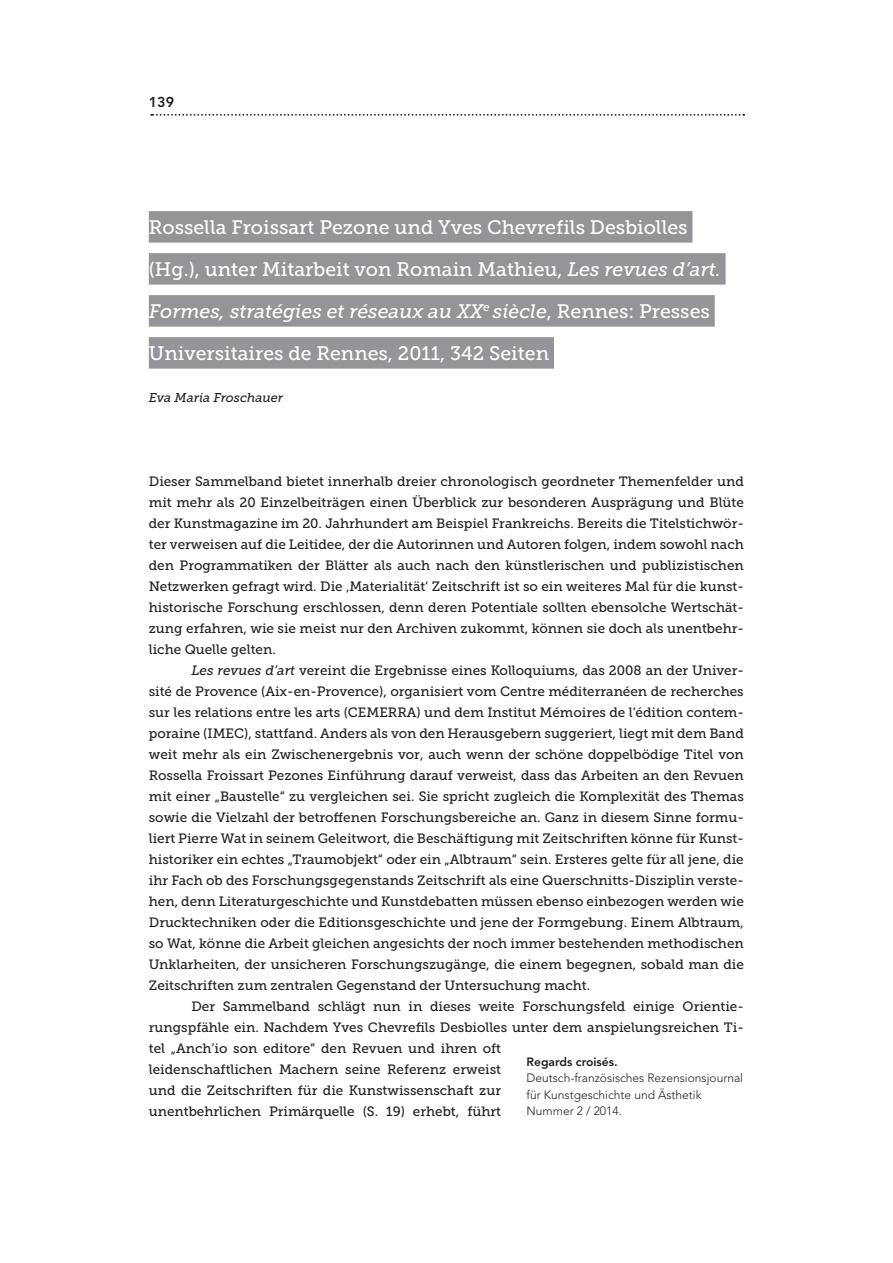
<style>
.page{position:relative;width:893px;height:1263px;background:#fff}
.page>*{position:absolute;margin:0;border:0;box-sizing:border-box;transform-origin:0 0}
.t1{font:19.5px/42px "Museo Slab 500";color:#fff}
.t2{font:800 14.25px "Avenir";color:#231f20}
.t3{font:13.5px/21px "Museo Slab 500";color:#231f20;text-align:justify}
.t4{font:italic 12.75px "Museo Slab 500";color:#231f20}
.t5{font:300 12px/16.5px "Avenir";color:#231f20}
.t6{font:800 12px "Avenir";color:#231f20}
.t7{font:italic 11.7px "Museo Slab 500";color:#fff}
.s1{font-style:italic}
</style>
<div class="page">
<svg style="left:151px;top:114px;width:593px;height:2px"></svg>
<div style="left:149px;top:211px;width:543px;height:32px;background:#939598"></div>
<div style="left:149px;top:253px;width:577px;height:32px;background:#939598"></div>
<div style="left:149px;top:295px;width:566px;height:32px;background:#939598"></div>
<div style="left:149px;top:337px;width:405px;height:32px;background:#939598"></div>
<p class="t2" style="left:149px;top:93px;width:27px">139</p>
<h1 class="t1" style="left:149px;top:206px;width:573px">Rossella Froissart Pezone und Yves Chevrefils Desbiolles (Hg.), unter Mitarbeit von Romain Mathieu, <span class="s1">Les revues d’art.<br>Formes, stratégies et réseaux au XX siècle</span>, Rennes: Presses Universitaires de Rennes, 2011, 342 Seiten</h1>
<p class="t4" style="left:149px;top:390px;width:136px">Eva Maria Froschauer</p>
<p class="t7" style="left:483px;top:301px;width:8px">e</p>
<p class="t3" style="left:149px;top:471px;width:597px">Dieser Sammelband bietet innerhalb dreier chronologisch geordneter Themenfelder und mit mehr als 20 Einzelbeiträgen einen Überblick zur besonderen Ausprägung und Blüte der Kunstmagazine im 20. Jahrhundert am Beispiel Frankreichs. Bereits die Titelstichwör&shy;ter verweisen auf die Leitidee, der die Autorinnen und Autoren folgen, indem sowohl nach den Programmatiken der Blätter als auch nach den künstlerischen und publizistischen Netzwerken gefragt wird. Die ‚Materialität‘ Zeitschrift ist so ein weiteres Mal für die kunst&shy;historische Forschung erschlossen, denn deren Potentiale sollten ebensolche Wertschät&shy;zung erfahren, wie sie meist nur den Archiven zukommt, können sie doch als unentbehr&shy;liche Quelle gelten.</p>
<p class="t3" style="left:149px;top:660px;width:597px;text-indent:43px"><span class="s1">Les revues d’art</span> vereint die Ergebnisse eines Kolloquiums, das 2008 an der Univer&shy;sité de Provence (Aix-en-Provence), organisiert vom Centre méditerranéen de recherches sur les relations entre les arts (CEMERRA) und dem Institut Mémoires de l’édition contem&shy;poraine (IMEC), stattfand. Anders als von den Herausgebern suggeriert, liegt mit dem Band weit mehr als ein Zwischenergebnis vor, auch wenn der schöne doppelbödige Titel von Rossella Froissart Pezones Einführung darauf verweist, dass das Arbeiten an den Revuen mit einer „Baustelle“ zu vergleichen sei. Sie spricht zugleich die Komplexität des Themas sowie die Vielzahl der betroffenen Forschungsbereiche an. Ganz in diesem Sinne formu&shy;liert Pierre Wat in seinem Geleitwort, die Beschäftigung mit Zeitschriften könne für Kunst&shy;historiker ein echtes „Traumobjekt“ oder ein „Albtraum“ sein. Ersteres gelte für all jene, die ihr Fach ob des Forschungsgegenstands Zeitschrift als eine Querschnitts-Disziplin verste&shy;hen, denn Literaturgeschichte und Kunstdebatten müssen ebenso einbezogen werden wie Drucktechniken oder die Editionsgeschichte und jene der Formgebung. Einem Albtraum, so Wat, könne die Arbeit gleichen angesichts der noch immer bestehenden methodischen Unklarheiten, der unsicheren Forschungszugänge, die einem begegnen, sobald man die Zeitschriften zum zentralen Gegenstand der Untersuchung macht.</p>
<p class="t3" style="left:149px;top:996px;width:596px;text-align:left;text-indent:43px">Der Sammelband schlägt nun in dieses weite Forschungsfeld einige Orientie&shy;rungspfähle ein. Nachdem Yves Chevrefils Desbiolles unter dem anspielungsreichen Ti&shy;tel „Anch’io son editore“ den Revuen und ihren oft<br>leidenschaftlichen Machern seine Referenz erweist<br>und die Zeitschriften für die Kunstwissenschaft zur<br>unentbehrlichen Primärquelle (S. 19) erhebt, führt</p>
<p class="t6" style="left:527px;top:1054px;width:93px">Regards croisés.</p>
<p class="t5" style="left:527px;top:1070px;width:218px">Deutsch-französisches Rezensionsjournal für Kunstgeschichte und Ästhetik<br>Nummer 2 / 2014.</p>
</div>
